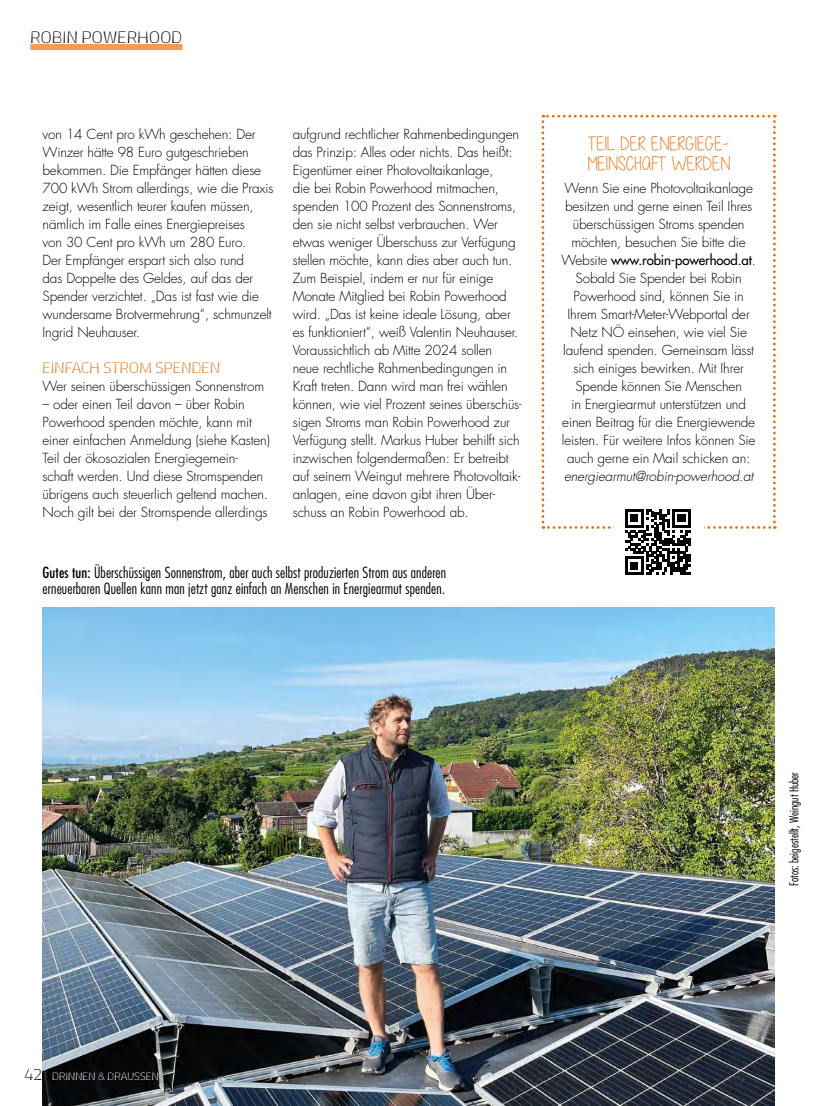
<style>
.page{position:relative;width:834px;height:1106px;background:#fff}
.page>*{position:absolute;margin:0;border:0;box-sizing:border-box;transform-origin:0 0}
.t1{font:19.5px/19.5px "Alittlesunshine";letter-spacing:.01em;color:#ed6b06}
.t2{font:16.5px "Antaro";letter-spacing:.02em;color:#000}
.t3{font:300 condensed 15px/16.5px "Futura Std";letter-spacing:.01em;color:#000}
.t4{font:15px "Antaro";letter-spacing:.015em;color:#ed6b06}
.t5{font:300 13.5px/18px "Futura Std";letter-spacing:-.01em;color:#000}
.t6{font:italic 300 13.5px "Futura Std";letter-spacing:-.01em;color:#000}
.t7{font:300 condensed 12px "Futura Std";color:#000}
.t8{font:10.5px "Antaro";letter-spacing:.015em;color:#fff}
.s1{font-weight:500}
.s2{font-weight:400}
</style>
<div class="page">
<div style="left:30px;top:44px;width:152px;height:6px;background:#f49b56"></div>
<img style="left:43px;top:607px;width:731px;height:499px">
<svg style="left:541px;top:115px;width:234px;height:460px"></svg>
<p class="t2" style="left:30px;top:25px;width:153px">ROBIN POWERHOOD</p>
<p class="t5" style="left:43px;top:126px;width:232px">von 14 Cent pro kWh geschehen: Der Winzer hätte 98 Euro gutgeschrieben bekommen. Die Empfänger hätten diese 700 kWh Strom allerdings, wie die Praxis zeigt, wesentlich teurer kaufen müssen, nämlich im Falle eines Energiepreises<br>von 30 Cent pro kWh um 280 Euro.<br>Der Empfänger erspart sich also rund<br>das Doppelte des Geldes, auf das der Spender verzichtet. „Das ist fast wie die wundersame Brotvermehrung“, schmunzelt Ingrid Neuhauser.</p>
<p class="t4" style="left:43px;top:357px;width:179px">EINFACH STROM SPENDEN</p>
<p class="t5" style="left:43px;top:378px;width:223px">Wer seinen überschüssigen Sonnenstrom</p>
<p class="t5" style="left:43px;top:396px;width:229px">– oder einen Teil davon – über Robin Powerhood spenden möchte, kann mit einer einfachen Anmeldung (siehe Kasten)<br>Teil der ökosozialen Energiegemein&shy;schaft werden. Und diese Stromspenden übrigens auch steuerlich geltend machen.<br>Noch gilt bei der Stromspende allerdings</p>
<p class="t5" style="left:293px;top:125px;width:230px">aufgrund rechtlicher Rahmenbedingungen das Prinzip: Alles oder nichts. Das heißt:<br>Eigentümer einer Photovoltaikanlage,<br>die bei Robin Powerhood mitmachen, spenden 100 Prozent des Sonnenstroms, den sie nicht selbst verbrauchen. Wer etwas weniger Überschuss zur Verfügung stellen möchte, kann dies aber auch tun.<br>Zum Beispiel, indem er nur für einige Monate Mitglied bei Robin Powerhood wird. „Das ist keine ideale Lösung, aber es funktioniert“, weiß Valentin Neuhauser.<br>Voraussichtlich ab Mitte 2024 sollen neue rechtliche Rahmenbedingungen in Kraft treten. Dann wird man frei wählen können, wie viel Prozent seines überschüs&shy;sigen Stroms man Robin Powerhood zur Verfügung stellt. Markus Huber behilft sich inzwischen folgendermaßen: Er betreibt auf seinem Weingut mehrere Photovoltaik&shy;anlagen, eine davon gibt ihren Über&shy;schuss an Robin Powerhood ab.</p>
<h1 class="t1" style="left:587px;top:134px;width:145px">TEIL DER ENERGIEGE-<br>MEINSCHAFT WERDEN</h1>
<p class="t5" style="left:561px;top:180px;width:196px;text-align:center">Wenn Sie eine Photovoltaikanlage besitzen und gerne einen Teil Ihres überschüssigen Stroms spenden möchten, besuchen Sie bitte die<br>Website <span class="s1">www.robin-powerhood.at</span>.<br>Sobald Sie Spender bei Robin<br>Powerhood sind, können Sie in<br>Ihrem Smart-Meter-Webportal der<br>Netz NÖ einsehen, wie viel Sie laufend spenden. Gemeinsam lässt sich einiges bewirken. Mit Ihrer<br>Spende können Sie Menschen<br>in Energiearmut unterstützen und einen Beitrag für die Energiewende leisten. Für weitere Infos können Sie auch gerne ein Mail schicken an:</p>
<p class="t6" style="left:564px;top:468px;width:191px">energiearmut@robin-powerhood.at</p>
<p class="t3" style="left:43px;top:564px;width:405px"><span class="s2">Gutes tun:</span> Überschüssigen Sonnenstrom, aber auch selbst produzierten Strom aus anderen erneuerbaren Quellen kann man jetzt ganz einfach an Menschen in Energiearmut spenden.</p>
<p class="t7" style="left:786px;top:886px;width:116px;rotate:-90deg">Fotos: beigestellt, Weingut Huber</p>
<p class="t2" style="left:24px;top:1062px;width:20px">42</p>
<p class="t8" style="left:52px;top:1069px;width:108px">DRINNEN &amp; DRAUSSEN</p>
</div>
